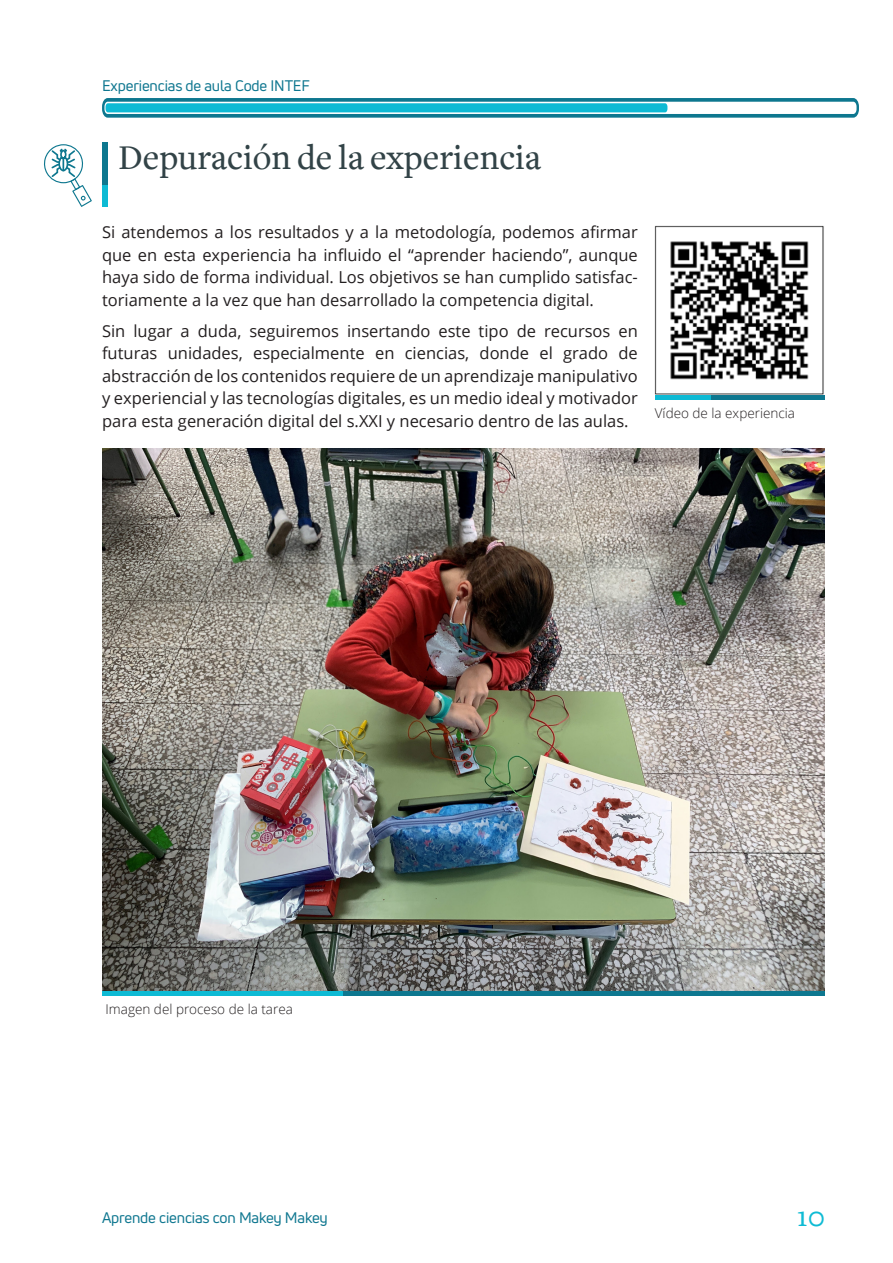
<style>
.page{position:relative;width:893px;height:1263px;background:#fff}
.page>*{position:absolute;margin:0;border:0;box-sizing:border-box;transform-origin:0 0}
.freight{font:500 36px "Freight Text";color:#324347}
.t1{font:500 30px "Freight Text";color:#0fbbd4}
.base{font:16.5px/22.5px "Open Sans";color:#231f20;text-align:justify}
.t2{font:15px "Uni Neue";letter-spacing:-.01em;color:#0f7790}
.Pie_foto{font:300 13.5px "Open Sans";color:#231f20}
</style>
<div class="page">
<svg style="left:102px;top:98px;width:757px;height:20px"></svg>
<svg style="left:43px;top:144px;width:49px;height:63px"></svg>
<div style="left:102px;top:185px;width:6px;height:21px;background:#0dbad4"></div>
<div style="left:102px;top:142px;width:6px;height:43px;background:#0d778f"></div>
<div style="left:655px;top:394px;width:56px;height:6px;background:#0dbad4"></div>
<div style="left:711px;top:394px;width:114px;height:6px;background:#0d778f"></div>
<div style="left:102px;top:990px;width:241px;height:5px;background:#0dbad4"></div>
<div style="left:343px;top:990px;width:482px;height:5px;background:#0d778f"></div>
<img style="left:655px;top:225px;width:169px;height:169px">
<img style="left:102px;top:448px;width:723px;height:542px">
<p class="t2" style="left:102px;top:76px;width:209px">Experiencias de aula Code INTEF</p>
<p class="freight" style="left:118px;top:138px;width:425px">Depuración de la experiencia</p>
<p class="base" style="left:102px;top:220px;width:537px">Si atendemos a los resultados y a la metodología, podemos afirmar que en esta experiencia ha influido el “aprender haciendo”, aunque haya sido de forma individual. Los objetivos se han cumplido satisfac&shy;toriamente a la vez que han desarrollado la competencia digital.</p>
<p class="base" style="left:102px;top:319px;width:537px">Sin lugar a duda, seguiremos insertando este tipo de recursos en futuras unidades, especialmente en ciencias, donde el grado de abstracción de los contenidos requiere de un aprendizaje manipulativo y experiencial y las tecnologías digitales, es un medio ideal y motivador para esta generación digital del s.XXI y necesario dentro de las aulas.</p>
<p class="Pie_foto" style="left:655px;top:403px;width:142px">Vídeo de la experiencia</p>
<p class="Pie_foto" style="left:106px;top:999px;width:189px">Imagen del proceso de la tarea</p>
<p class="t2" style="left:102px;top:1208px;width:227px">Aprende ciencias con Makey Makey</p>
<h2 class="t1" style="left:797px;top:1200px;width:30px">10</h2>
</div>
